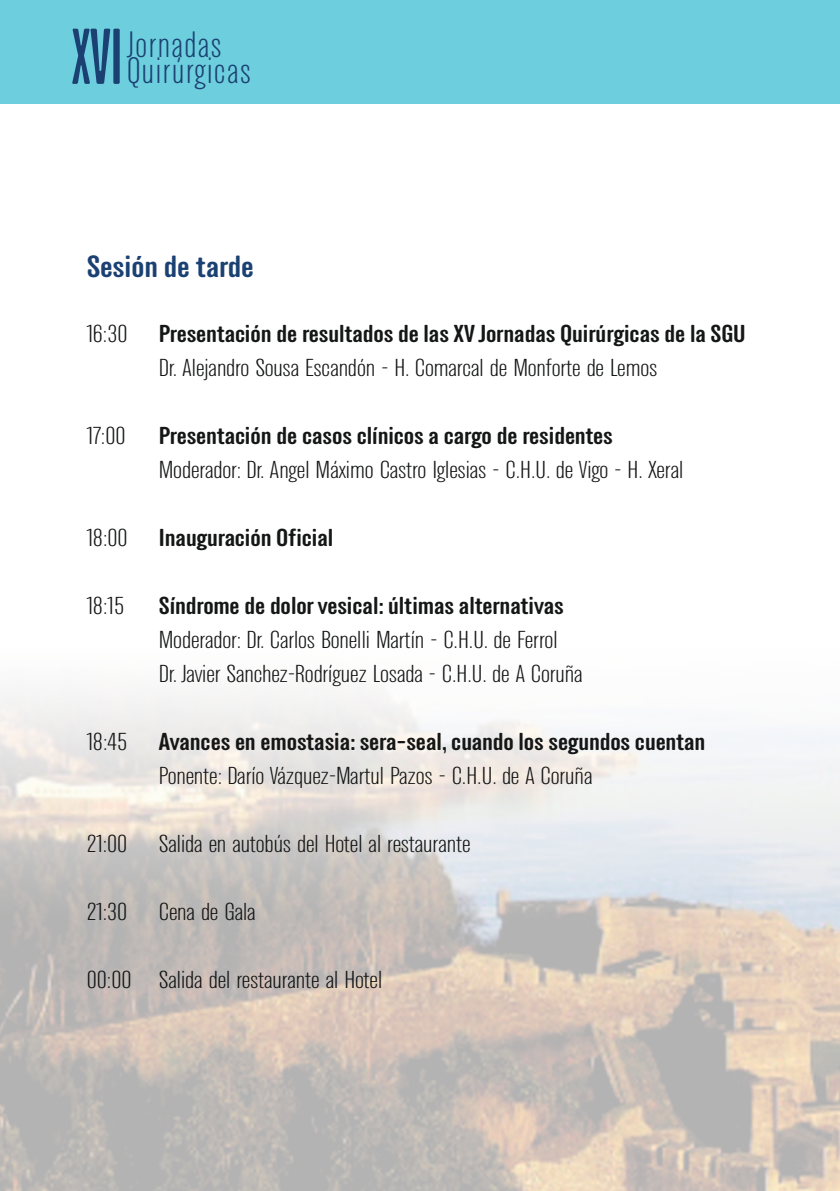
<style>
.page{position:relative;width:840px;height:1191px;background:#fff}
.page>*{position:absolute;margin:0;border:0;box-sizing:border-box;transform-origin:0 0}
.t1{font:300 35.8px/26.8px "Elderkin";letter-spacing:.045em;color:#1b4173;scale:1.05 1}
.t2{font:500 30px "Elderkin";letter-spacing:-.005em;color:#1b4173;scale:1.2 1}
.t3{font:300 24px/34px "Elderkin";color:#151616;scale:1.2 1}
.t4{font:500 24px "Elderkin";color:#151616;scale:1.2 1}
.s1{font-weight:400;font-stretch:extra-condensed;font-size:77.4px}
</style>
<div class="page">
<div style="left:0;top:0;width:839px;height:103px;background:#6dcfdd"></div>
<h1 class="t1" style="left:127px;top:31px;width:119px;text-indent:-55px"><span class="s1">XVI</span>Jornadas<br>Quirúrgicas</h1>
<p class="t2" style="left:87px;top:249px;width:141px">Sesión de tarde</p>
<p class="t3" style="left:87px;top:317px;width:35px">16:30</p>
<p class="t4" style="left:159px;top:320px;width:490px">Presentación de resultados de las XV Jornadas Quirúrgicas de la SGU</p>
<p class="t3" style="left:159px;top:351px;width:416px">Dr. Alejandro Sousa Escandón - H. Comarcal de Monforte de Lemos</p>
<p class="t3" style="left:87px;top:419px;width:34px">17:00</p>
<p class="t4" style="left:159px;top:422px;width:379px">Presentación de casos clínicos a cargo de residentes</p>
<p class="t3" style="left:159px;top:453px;width:438px">Moderador: Dr. Angel Máximo Castro Iglesias - C.H.U. de Vigo - H. Xeral</p>
<p class="t3" style="left:87px;top:521px;width:36px">18:00</p>
<p class="t4" style="left:159px;top:524px;width:147px">Inauguración Oficial</p>
<p class="t3" style="left:87px;top:589px;width:33px">18:15</p>
<p class="t4" style="left:159px;top:592px;width:339px">Síndrome de dolor vesical: últimas alternativas</p>
<p class="t3" style="left:159px;top:623px;width:354px">Moderador: Dr. Carlos Bonelli Martín - C.H.U. de Ferrol<br>Dr. Javier Sanchez-Rodríguez Losada - C.H.U. de A Coruña</p>
<p class="t3" style="left:87px;top:725px;width:35px">18:45</p>
<p class="t4" style="left:159px;top:728px;width:456px">Avances en emostasia: sera-seal, cuando los segundos cuentan</p>
<p class="t3" style="left:159px;top:759px;width:362px">Ponente: Darío Vázquez-Martul Pazos - C.H.U. de A Coruña</p>
<p class="t3" style="left:87px;top:827px;width:35px">21:00</p>
<p class="t3" style="left:159px;top:827px;width:261px">Salida en autobús del Hotel al restaurante</p>
<p class="t3" style="left:87px;top:895px;width:35px">21:30</p>
<p class="t3" style="left:159px;top:895px;width:82px">Cena de Gala</p>
<p class="t3" style="left:87px;top:963px;width:247px">00:00 Salida del restaurante al Hotel</p>
</div>
